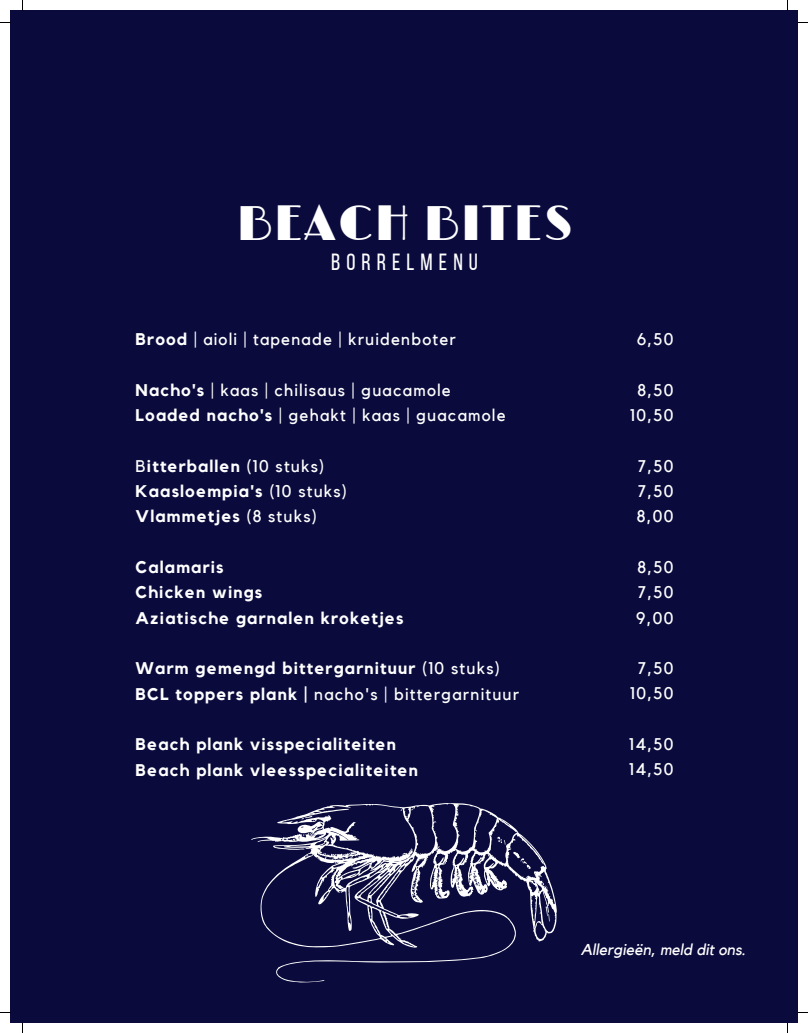
<style>
.page{position:relative;width:808px;height:1033px;background:#fff}
.page>*{position:absolute;margin:0;border:0;box-sizing:border-box;transform-origin:0 0}
.t1{font:49.25px "Limelight";letter-spacing:.03em;color:#fefffe}
.t2{font:23.38px "Bebas Neue";letter-spacing:.26em;color:#fefffe}
.t3{font:700 16.88px "Kollektif";letter-spacing:.07em;color:#fefffe}
.t4{font:16.88px "Kollektif";letter-spacing:.07em;color:#fefffe}
.t5{font:italic 15.75px "Kollektif";color:#fff}
.s1{font-weight:700}
.s2{font-weight:400}
</style>
<div class="page">
<div style="left:10px;top:10px;width:788px;height:1013px;background:#0a0a3d"></div>
<svg style="left:251px;top:803px;width:306px;height:180px"></svg>
<p class="t1" style="left:236px;top:195px;width:338px">BEACH BITES</p>
<p class="t2" style="left:331px;top:252px;width:148px">BORRELMENU</p>
<p class="t4" style="left:136px;top:331px;width:322px"><span class="s1">Brood</span> | aioli | tapenade | kruidenboter</p>
<p class="t4" style="left:136px;top:382px;width:316px"><span class="s1">Nacho's</span> | kaas | chilisaus | guacamole</p>
<p class="t4" style="left:136px;top:407px;width:371px"><span class="s1">Loaded nacho's</span> | gehakt | kaas | guacamole</p>
<p class="t3" style="left:136px;top:458px;width:190px"><span class="s2">B</span>itterballen <span class="s2">(10 stuks)</span></p>
<p class="t3" style="left:136px;top:483px;width:213px">Kaasloempia's <span class="s2">(10 stuks)</span></p>
<p class="t3" style="left:136px;top:509px;width:183px">Vlammetjes <span class="s2">(8 stuks)</span></p>
<p class="t3" style="left:136px;top:559px;width:90px">Calamaris</p>
<p class="t3" style="left:136px;top:584px;width:128px">Chicken wings</p>
<p class="t3" style="left:136px;top:610px;width:269px">Aziatische garnalen kroketjes</p>
<p class="t3" style="left:136px;top:660px;width:366px">Warm gemengd bittergarnituur <span class="s2">(10 stuks)</span></p>
<p class="t4" style="left:136px;top:686px;width:385px"><span class="s1">BCL toppers plank |</span> nacho's | bittergarnituur</p>
<p class="t3" style="left:136px;top:736px;width:262px">Beach plank visspecialiteiten</p>
<p class="t3" style="left:136px;top:762px;width:284px">Beach plank vleesspecialiteiten</p>
<p class="t4" style="left:636px;top:331px;width:38px">6,50</p>
<p class="t4" style="left:637px;top:382px;width:37px">8,50</p>
<p class="t4" style="left:630px;top:407px;width:45px">10,50</p>
<p class="t4" style="left:638px;top:458px;width:37px">7,50</p>
<p class="t4" style="left:638px;top:483px;width:37px">7,50</p>
<p class="t4" style="left:637px;top:508px;width:38px">8,00</p>
<p class="t4" style="left:637px;top:559px;width:37px">8,50</p>
<p class="t4" style="left:638px;top:584px;width:37px">7,50</p>
<p class="t4" style="left:636px;top:610px;width:39px">9,00</p>
<p class="t4" style="left:638px;top:660px;width:37px">7,50</p>
<p class="t4" style="left:630px;top:686px;width:45px">10,50</p>
<p class="t4" style="left:629px;top:736px;width:46px">14,50</p>
<p class="t4" style="left:629px;top:761px;width:46px">14,50</p>
<p class="t5" style="left:580px;top:942px;width:166px">Allergieën, meld dit ons.</p>
</div>
